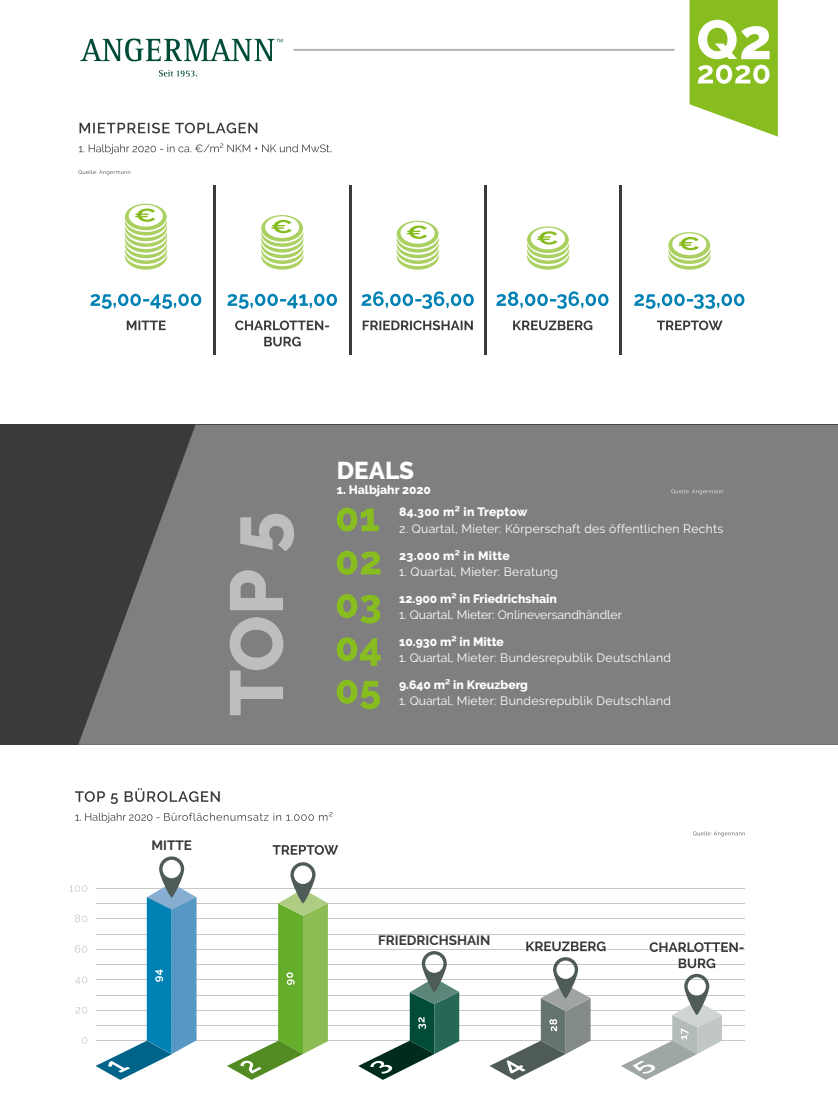
<style>
.page{position:relative;width:838px;height:1118px;background:#fff}
.page>*{position:absolute;margin:0;border:0;box-sizing:border-box;transform-origin:0 0}
.t1{font:800 24.3px "Raleway";color:#fff}
.t2{font:700 13.5px "Raleway";color:#3a3a39}
.t3{font:12.15px "Raleway";letter-spacing:.025em;color:#fff}
.t4{font:800 12.15px/22.6px "Raleway";color:#fff}
.t5{font:12.15px "Raleway";color:#fff}
.t6{font:800 12.15px "Raleway";letter-spacing:.025em;color:#fff}
</style>
<div class="page">
<hr style="left:294px;top:49px;width:380px;height:2px;background:#b1b2b3">
<svg style="left:80px;top:39px;width:203px;height:37px"></svg>
<svg style="left:689px;top:0;width:88px;height:137px"></svg>
<div style="left:0;top:425px;width:838px;height:320px;background:#3a3a39"></div>
<svg style="left:78px;top:425px;width:760px;height:320px;background:#797978"></svg>
<svg style="left:78px;top:170px;width:52px;height:5px"></svg>
<svg style="left:75px;top:812px;width:257px;height:11px"></svg>
<svg style="left:75px;top:788px;width:145px;height:16px"></svg>
<svg style="left:79px;top:143px;width:252px;height:11px"></svg>
<svg style="left:79px;top:123px;width:178px;height:10px"></svg>
<svg style="left:229px;top:514px;width:65px;height:201px;background:#979797"></svg>
<svg style="left:671px;top:489px;width:52px;height:5px"></svg>
<svg style="left:337px;top:680px;width:43px;height:29px"></svg>
<svg style="left:337px;top:637px;width:43px;height:29px"></svg>
<svg style="left:337px;top:594px;width:43px;height:29px"></svg>
<svg style="left:337px;top:551px;width:43px;height:24px"></svg>
<svg style="left:337px;top:507px;width:42px;height:24px"></svg>
<svg style="left:127px;top:321px;width:39px;height:9px"></svg>
<svg style="left:90px;top:294px;width:111px;height:15px"></svg>
<svg style="left:363px;top:320px;width:110px;height:10px"></svg>
<svg style="left:361px;top:291px;width:113px;height:18px"></svg>
<svg style="left:513px;top:320px;width:79px;height:10px"></svg>
<svg style="left:496px;top:291px;width:112px;height:18px"></svg>
<svg style="left:264px;top:337px;width:37px;height:9px"></svg>
<svg style="left:235px;top:320px;width:94px;height:10px"></svg>
<svg style="left:227px;top:294px;width:110px;height:15px"></svg>
<svg style="left:657px;top:320px;width:65px;height:10px"></svg>
<svg style="left:634px;top:294px;width:110px;height:15px"></svg>
<hr style="left:619px;top:186px;width:3px;height:169px;background:#3a3a39">
<hr style="left:484px;top:186px;width:3px;height:169px;background:#3a3a39">
<hr style="left:349px;top:186px;width:2px;height:169px;background:#3a3a39">
<hr style="left:213px;top:186px;width:3px;height:169px;background:#3a3a39">
<svg style="left:125px;top:204px;width:42px;height:66px"></svg>
<svg style="left:261px;top:215px;width:42px;height:55px"></svg>
<svg style="left:397px;top:221px;width:42px;height:49px"></svg>
<svg style="left:527px;top:226px;width:42px;height:44px"></svg>
<svg style="left:668px;top:232px;width:42px;height:38px"></svg>
<svg style="left:693px;top:831px;width:51px;height:5px"></svg>
<hr style="left:96px;top:1041px;width:648px;height:1px;background:#c5c6c6">
<hr style="left:96px;top:1025px;width:648px;height:1px;background:#c5c6c6">
<hr style="left:96px;top:995px;width:648px;height:1px;background:#c5c6c6">
<hr style="left:96px;top:964px;width:648px;height:1px;background:#c5c6c6">
<hr style="left:96px;top:918px;width:648px;height:1px;background:#c5c6c6">
<hr style="left:96px;top:934px;width:648px;height:1px;background:#c5c6c6">
<hr style="left:96px;top:949px;width:648px;height:1px;background:#c5c6c6">
<hr style="left:96px;top:979px;width:648px;height:1px;background:#c5c6c6">
<hr style="left:96px;top:1010px;width:648px;height:1px;background:#c5c6c6">
<hr style="left:96px;top:888px;width:648px;height:1px;background:#c5c6c6">
<hr style="left:96px;top:903px;width:648px;height:1px;background:#c5c6c6">
<svg style="left:82px;top:1037px;width:5px;height:7px"></svg>
<svg style="left:76px;top:1007px;width:11px;height:6px"></svg>
<svg style="left:75px;top:976px;width:12px;height:8px"></svg>
<svg style="left:75px;top:945px;width:12px;height:8px"></svg>
<svg style="left:75px;top:914px;width:12px;height:8px"></svg>
<svg style="left:69px;top:885px;width:18px;height:7px"></svg>
<svg style="left:273px;top:845px;width:65px;height:10px"></svg>
<svg style="left:526px;top:941px;width:79px;height:10px"></svg>
<svg style="left:678px;top:958px;width:37px;height:10px"></svg>
<svg style="left:649px;top:942px;width:94px;height:10px"></svg>
<svg style="left:621px;top:974px;width:101px;height:106px"></svg>
<svg style="left:489px;top:957px;width:101px;height:123px"></svg>
<svg style="left:358px;top:951px;width:101px;height:129px"></svg>
<svg style="left:227px;top:862px;width:101px;height:218px"></svg>
<svg style="left:96px;top:856px;width:100px;height:224px"></svg>
<p class="t2" style="left:151px;top:838px;width:42px">MITTE</p>
<h1 class="t1" style="left:337px;top:456px;width:79px">DEALS</h1>
<p class="t4" style="left:399px;top:478px;width:130px;text-indent:-62px">1. Halbjahr 2020<br>84.300 m² in Treptow</p>
<p class="t3" style="left:399px;top:521px;width:326px">2. Quartal, Mieter: Körperschaft des öffentlichen Rechts</p>
<p class="t6" style="left:399px;top:548px;width:112px">23.000 m² in Mitte</p>
<p class="t3" style="left:399px;top:564px;width:160px">1. Quartal, Mieter: Beratung</p>
<p class="t4" style="left:399px;top:587px;width:159px">12.900 m² in Friedrichshain</p>
<p class="t5" style="left:399px;top:608px;width:224px">1. Quartal, Mieter: Onlineversandhändler</p>
<p class="t4" style="left:399px;top:630px;width:106px">10.930 m² in Mitte</p>
<p class="t3" style="left:399px;top:651px;width:273px">1. Quartal, Mieter: Bundesrepublik Deutschland</p>
<p class="t4" style="left:399px;top:674px;width:130px">9.640 m² in Kreuzberg</p>
<p class="t3" style="left:399px;top:694px;width:273px">1. Quartal, Mieter: Bundesrepublik Deutschland</p>
<p class="t2" style="left:378px;top:932px;width:114px">FRIEDRICHSHAIN</p>
</div>
